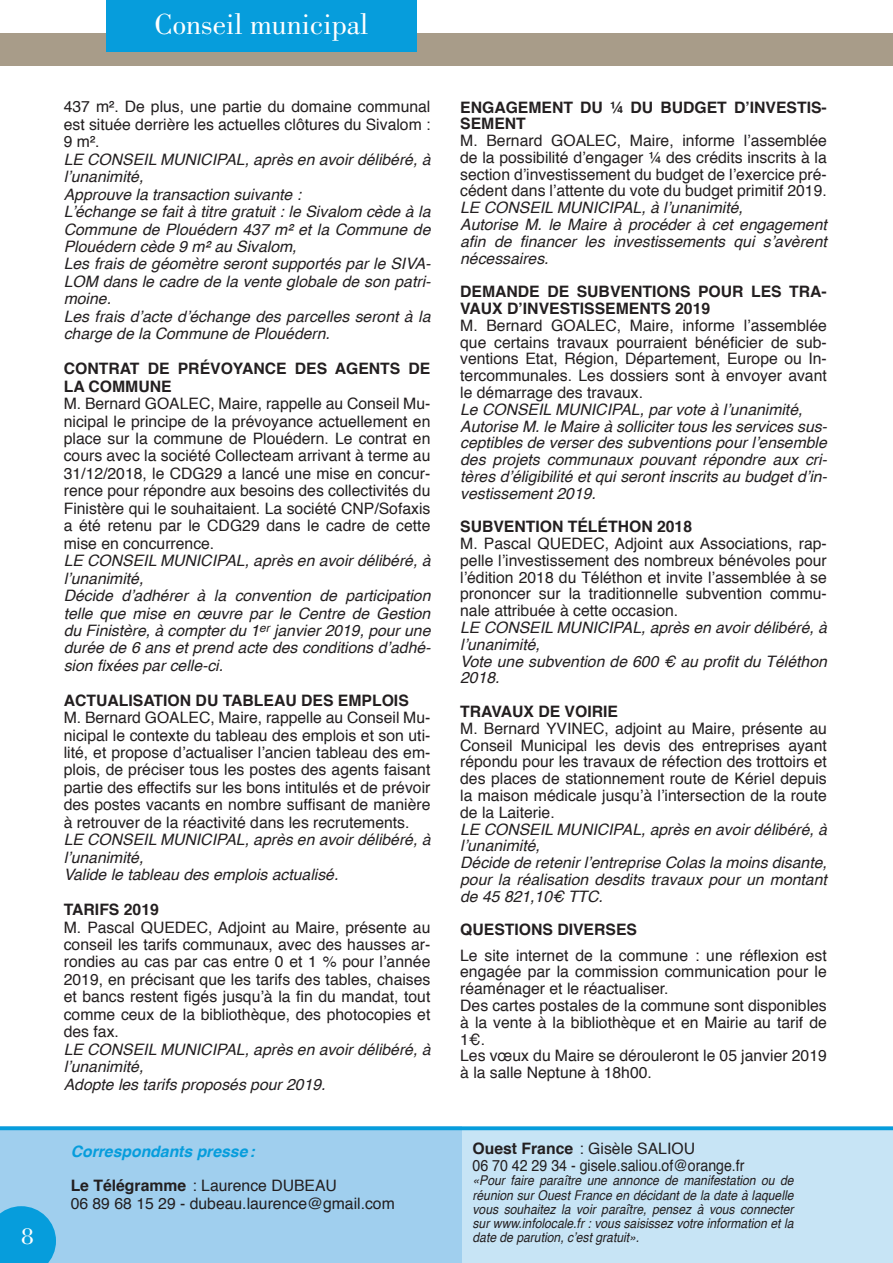
<style>
.page{position:relative;width:893px;height:1263px;background:#fff}
.page>*{position:absolute;margin:0;border:0;box-sizing:border-box;transform-origin:0 0}
.t1{font:30px "Bodoni";color:#fff}
.t2{font:24px "Bodoni";color:#fff}
.t3{font:15.75px/16.8px "Helvetica";color:#231f20;text-align:justify}
.t4{font:italic 15.75px/17.4px "Helvetica";color:#231f20}
.t5{font:700 15.75px/16.8px "Helvetica";color:#231f20}
.t6{font:italic 700 15.75px/34.5px "Helvetica";color:#069ddc}
.t7{font:italic 13.5px/14.2px "Helvetica";color:#231f20;text-align:justify;scale:.9 1}
.s1{font-style:normal;color:#231f20}
.s2{font-weight:400;font-style:normal;color:#231f20}
.s3{font-weight:700}
</style>
<div class="page">
<div style="left:462px;top:1126px;width:431px;height:137px;background:#c7e4f5"></div>
<div style="left:0;top:1126px;width:462px;height:137px;background:#a0cfee"></div>
<svg style="left:0;top:1126px;width:893px;height:4px;background:#1aa3de"></svg>
<hr style="left:892px;top:85px;width:1px;height:330px;background:#e1dcd4">
<svg style="left:0;top:1206px;width:56px;height:57px;background:#18a2de"></svg>
<div style="left:0;top:34px;width:892px;height:32px;background:#a89c89"></div>
<div style="left:106px;top:0;width:311px;height:51px;background:#069ddc"></div>
<h2 class="t2" style="left:22px;top:1223px;width:13px">8</h2>
<h1 class="t1" style="left:154px;top:7px;width:216px">Conseil municipal</h1>
<p class="t3" style="left:64px;top:99px;width:368px;line-height:17.4px">437 m². De plus, une partie du domaine communal est située derrière les actuelles clôtures du Sivalom :<br>9 m².</p>
<p class="t4" style="left:64px;top:151px;width:368px">LE CONSEIL MUNICIPAL, après en avoir délibéré, à l’unanimité,<br>Approuve la transaction suivante :<br>L’échange se fait à titre gratuit : le Sivalom cède à la Commune de Plouédern 437 m² et la Commune de Plouédern cède 9 m² au Sivalom,<br>Les frais de géomètre seront supportés par le SIVA-LOM dans le cadre de la vente globale de son patri&shy;moine.<br>Les frais d’acte d’échange des parcelles seront à la charge de la Commune de Plouédern.</p>
<p class="t5" style="left:64px;top:360px;width:368px;line-height:17.4px">CONTRAT DE PRÉVOYANCE DES AGENTS DE<br>LA COMMUNE</p>
<p class="t3" style="left:64px;top:395px;width:368px;line-height:17.4px">M. Bernard GOALEC, Maire, rappelle au Conseil Mu&shy;nicipal le principe de la prévoyance actuellement en place sur la commune de Plouédern. Le contrat en cours avec la société Collecteam arrivant à terme au 31/12/2018, le CDG29 a lancé une mise en concur&shy;rence pour répondre aux besoins des collectivités du Finistère qui le souhaitaient. La société CNP/Sofaxis a été retenu par le CDG29 dans le cadre de cette mise en concurrence.</p>
<p class="t4" style="left:64px;top:552px;width:368px">LE CONSEIL MUNICIPAL, après en avoir délibéré, à l’unanimité,<br>Décide d’adhérer à la convention de participation telle que mise en œuvre par le Centre de Gestion du Finistère, à compter du 1<sup>er</sup> janvier 2019, pour une durée de 6 ans et prend acte des conditions d’adhé&shy;sion fixées par celle-ci.</p>
<p class="t5" style="left:64px;top:692px;width:347px">ACTUALISATION DU TABLEAU DES EMPLOIS</p>
<p class="t3" style="left:64px;top:709px;width:368px;line-height:17.4px">M. Bernard GOALEC, Maire, rappelle au Conseil Mu&shy;nicipal le contexte du tableau des emplois et son uti&shy;lité, et propose d’actualiser l’ancien tableau des em&shy;plois, de préciser tous les postes des agents faisant partie des effectifs sur les bons intitulés et de prévoir des postes vacants en nombre suffisant de manière à retrouver de la réactivité dans les recrutements.</p>
<p class="t4" style="left:64px;top:831px;width:368px">LE CONSEIL MUNICIPAL, après en avoir délibéré, à l’unanimité,<br>Valide le tableau des emplois actualisé.</p>
<p class="t5" style="left:64px;top:901px;width:97px">TARIFS 2019</p>
<p class="t3" style="left:64px;top:919px;width:368px;line-height:17.4px">M. Pascal QUEDEC, Adjoint au Maire, présente au conseil les tarifs communaux, avec des hausses ar&shy;rondies au cas par cas entre 0 et 1 % pour l’année 2019, en précisant que les tarifs des tables, chaises et bancs restent figés jusqu’à la fin du mandat, tout comme ceux de la bibliothèque, des photocopies et des fax.</p>
<p class="t4" style="left:64px;top:1041px;width:368px">LE CONSEIL MUNICIPAL, après en avoir délibéré, à l’unanimité,<br>Adopte les tarifs proposés pour 2019.</p>
<p class="t6" style="left:71px;top:1134px;width:268px">Correspondants presse:<br><span class="s1">Le Télégramme</span> <span class="s2">: Laurence DUBEAU</span></p>
<p class="t3" style="left:71px;top:1195px;width:326px">06 89 68 15 29 - dubeau.laurence@gmail.com</p>
<p class="t5" style="left:460px;top:99px;width:368px">ENGAGEMENT DU ¼ DU BUDGET D’INVESTIS-<br>SEMENT</p>
<p class="t3" style="left:460px;top:133px;width:368px">M. Bernard GOALEC, Maire, informe l’assemblée de la possibilité d’engager ¼ des crédits inscrits à la section d’investissement du budget de l’exercice pré&shy;cédent dans l’attente du vote du budget primitif 2019.</p>
<p class="t4" style="left:460px;top:200px;width:368px;line-height:16.8px">LE CONSEIL MUNICIPAL, à l’unanimité,<br>Autorise M. le Maire à procéder à cet engagement afin de financer les investissements qui s’avèrent nécessaires.</p>
<p class="t5" style="left:460px;top:283px;width:368px">DEMANDE DE SUBVENTIONS POUR LES TRA-<br>VAUX D’INVESTISSEMENTS 2019</p>
<p class="t3" style="left:460px;top:317px;width:368px">M. Bernard GOALEC, Maire, informe l’assemblée que certains travaux pourraient bénéficier de sub&shy;ventions Etat, Région, Département, Europe ou In&shy;tercommunales. Les dossiers sont à envoyer avant le démarrage des travaux.</p>
<p class="t4" style="left:460px;top:401px;width:368px;line-height:16.8px">Le CONSEIL MUNICIPAL, par vote à l’unanimité, Autorise M. le Maire à solliciter tous les services sus&shy;ceptibles de verser des subventions pour l’ensemble des projets communaux pouvant répondre aux cri&shy;tères d’éligibilité et qui seront inscrits au budget d’in&shy;vestissement 2019.</p>
<p class="t5" style="left:460px;top:518px;width:233px">SUBVENTION TÉLÉTHON 2018</p>
<p class="t3" style="left:460px;top:536px;width:368px">M. Pascal QUEDEC, Adjoint aux Associations, rap&shy;pelle l’investissement des nombreux bénévoles pour l’édition 2018 du Téléthon et invite l’assemblée à se prononcer sur la traditionnelle subvention commu&shy;nale attribuée à cette occasion.</p>
<p class="t4" style="left:460px;top:619px;width:368px;line-height:16.8px">LE CONSEIL MUNICIPAL, après en avoir délibéré, à l’unanimité,<br>Vote une subvention de 600 € au profit du Téléthon<br>2018.</p>
<p class="t5" style="left:460px;top:703px;width:159px">TRAVAUX DE VOIRIE</p>
<p class="t3" style="left:460px;top:720px;width:368px">M. Bernard YVINEC, adjoint au Maire, présente au Conseil Municipal les devis des entreprises ayant répondu pour les travaux de réfection des trottoirs et des places de stationnement route de Kériel depuis la maison médicale jusqu’à l’intersection de la route de la Laiterie.</p>
<p class="t4" style="left:460px;top:821px;width:368px;line-height:16.8px">LE CONSEIL MUNICIPAL, après en avoir délibéré, à l’unanimité,<br>Décide de retenir l’entreprise Colas la moins disante, pour la réalisation desdits travaux pour un montant de 45 821,10€ TTC.</p>
<p class="t5" style="left:460px;top:921px;width:178px">QUESTIONS DIVERSES</p>
<p class="t3" style="left:460px;top:947px;width:368px;text-align:left">Le site internet de la commune : une réflexion est engagée par la commission communication pour le réaménager et le réactualiser.<br>Des cartes postales de la commune sont disponibles à la vente à la bibliothèque et en Mairie au tarif de 1€.<br>Les vœux du Maire se dérouleront le 05 janvier 2019 à la salle Neptune à 18h00.</p>
<p class="t3" style="left:472px;top:1140px;width:274px;line-height:17.2px"><span class="s3">Ouest France</span> : Gisèle SALIOU<br>06 70 42 29 34 - gisele.saliou.of@orange.fr</p>
<p class="t7" style="left:472px;top:1174px;width:358px">«Pour faire paraître une annonce de manifestation ou de réunion sur Ouest France en décidant de la date à laquelle vous souhaitez la voir paraître, pensez à vous connecter sur www.infolocale.fr : vous saisissez votre information et la date de parution, c’est gratuit».</p>
</div>
